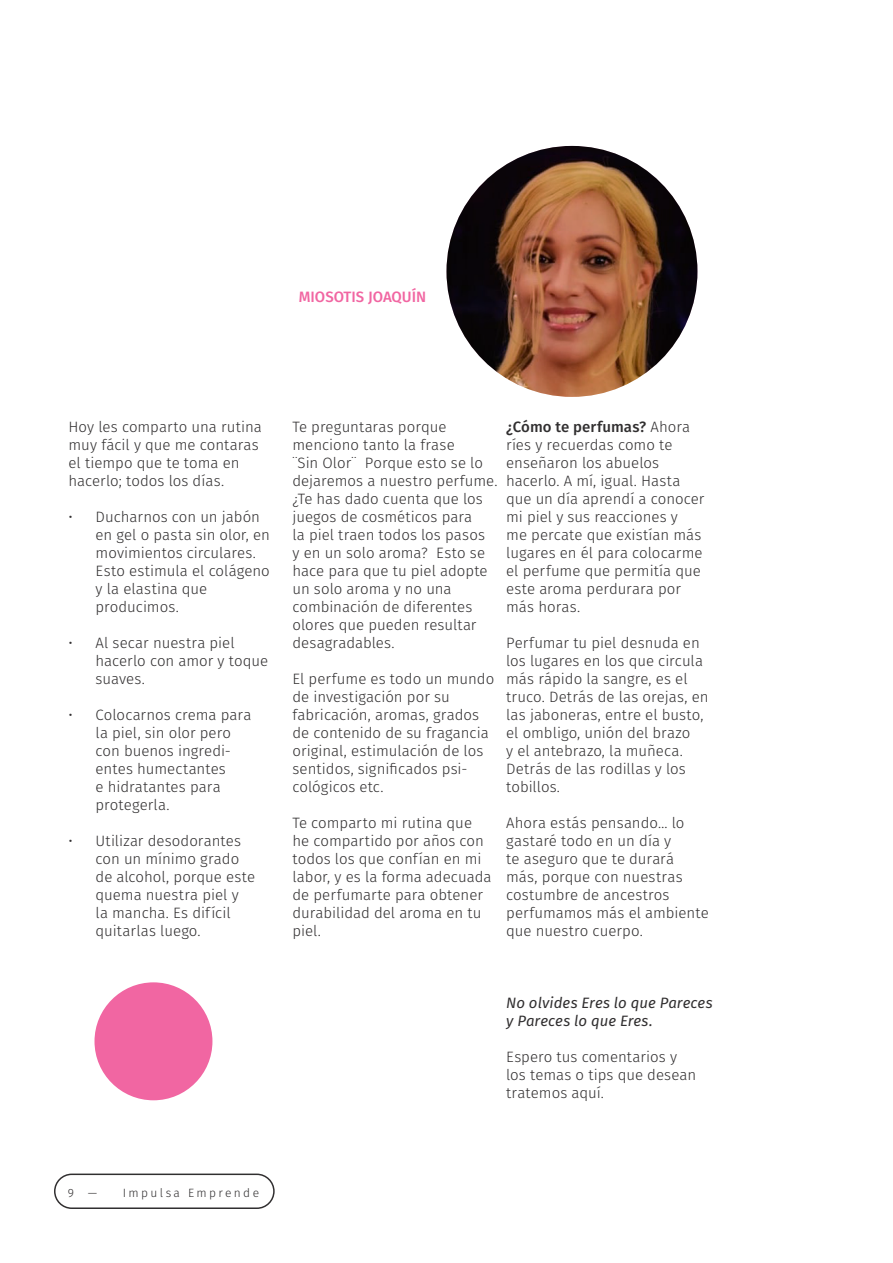
<style>
.page{position:relative;width:893px;height:1263px;background:#fff}
.page>*{position:absolute;margin:0;border:0;box-sizing:border-box;transform-origin:0 0}
.BC{font:300 15px/18px "Fira Sans";color:#312f30}
.BC-2{font:italic 15px/18px "Fira Sans";letter-spacing:.005em;color:#312f30}
.t1{font:500 15px "Fira Sans";color:#f166a2}
.t2{font:300 12px "Fira Sans";letter-spacing:.2em;color:#312f30}
.s1{font-weight:500}
</style>
<div class="page">
<div style="left:94px;top:982px;width:118px;height:118px;background:#f166a2;border-radius:50%"></div>
<img style="left:446px;top:146px;width:251px;height:251px">
<div style="left:54px;top:1173px;width:221px;height:36px;border:2px solid #312f30;border-radius:17px"></div>
<p class="t1" style="left:299px;top:285px;width:129px">MIOSOTIS JOAQUÍN</p>
<p class="BC" style="left:69px;top:418px;width:195px">Hoy les comparto una rutina muy fácil y que me contaras el tiempo que te toma en hacerlo; todos los días.</p>
<p class="BC" style="left:96px;top:508px;width:176px;text-indent:-27px">• Ducharnos con un jabón en gel o pasta sin olor, en movimientos circulares.<br>Esto estimula el colágeno y la elastina que producimos.</p>
<p class="BC" style="left:96px;top:634px;width:174px;text-indent:-27px">• Al secar nuestra piel hacerlo con amor y toque suaves.</p>
<p class="BC" style="left:96px;top:706px;width:157px;text-indent:-27px">• Colocarnos crema para la piel, sin olor pero con buenos ingredi&shy;entes humectantes<br>e hidratantes para protegerla.</p>
<p class="BC" style="left:96px;top:832px;width:161px;text-indent:-27px">• Utilizar desodorantes con un mínimo grado de alcohol, porque este quema nuestra piel y<br>la mancha. Es difícil quitarlas luego.</p>
<p class="BC" style="left:292px;top:418px;width:207px">Te preguntaras porque menciono tanto la frase<br>¨Sin Olor¨ Porque esto se lo dejaremos a nuestro perfume. ¿Te has dado cuenta que los juegos de cosméticos para<br>la piel traen todos los pasos<br>y en un solo aroma? Esto se hace para que tu piel adopte un solo aroma y no una combinación de diferentes olores que pueden resultar desagradables.</p>
<p class="BC" style="left:292px;top:670px;width:203px">El perfume es todo un mundo de investigación por su fabricación, aromas, grados de contenido de su fragancia original, estimulación de los sentidos, significados psi&shy;cológicos etc.</p>
<p class="BC" style="left:292px;top:814px;width:200px">Te comparto mi rutina que he compartido por años con todos los que confían en mi labor, y es la forma adecuada de perfumarte para obtener durabilidad del aroma en tu piel.</p>
<p class="BC" style="left:506px;top:418px;width:200px"><span class="s1">¿Cómo te perfumas?</span> Ahora ríes y recuerdas como te enseñaron los abuelos hacerlo. A mí, igual. Hasta que un día aprendí a conocer mi piel y sus reacciones y<br>me percate que existían más lugares en él para colocarme el perfume que permitía que este aroma perdurara por más horas.</p>
<p class="BC" style="left:506px;top:634px;width:204px">Perfumar tu piel desnuda en los lugares en los que circula más rápido la sangre, es el truco. Detrás de las orejas, en las jaboneras, entre el busto, el ombligo, unión del brazo<br>y el antebrazo, la muñeca.<br>Detrás de las rodillas y los tobillos.</p>
<p class="BC" style="left:506px;top:814px;width:204px">Ahora estás pensando… lo gastaré todo en un día y<br>te aseguro que te durará más, porque con nuestras costumbre de ancestros perfumamos más el ambiente que nuestro cuerpo.</p>
<p class="BC-2" style="left:506px;top:993px;width:208px">No olvides Eres lo que Pareces y Pareces lo que Eres.</p>
<p class="BC" style="left:506px;top:1048px;width:192px">Espero tus comentarios y los temas o tips que desean tratemos aquí.</p>
<p class="t2" style="left:68px;top:1184px;width:31px">9 —</p>
<p class="t2" style="left:123px;top:1184px;width:138px">Impulsa Emprende</p>
</div>
